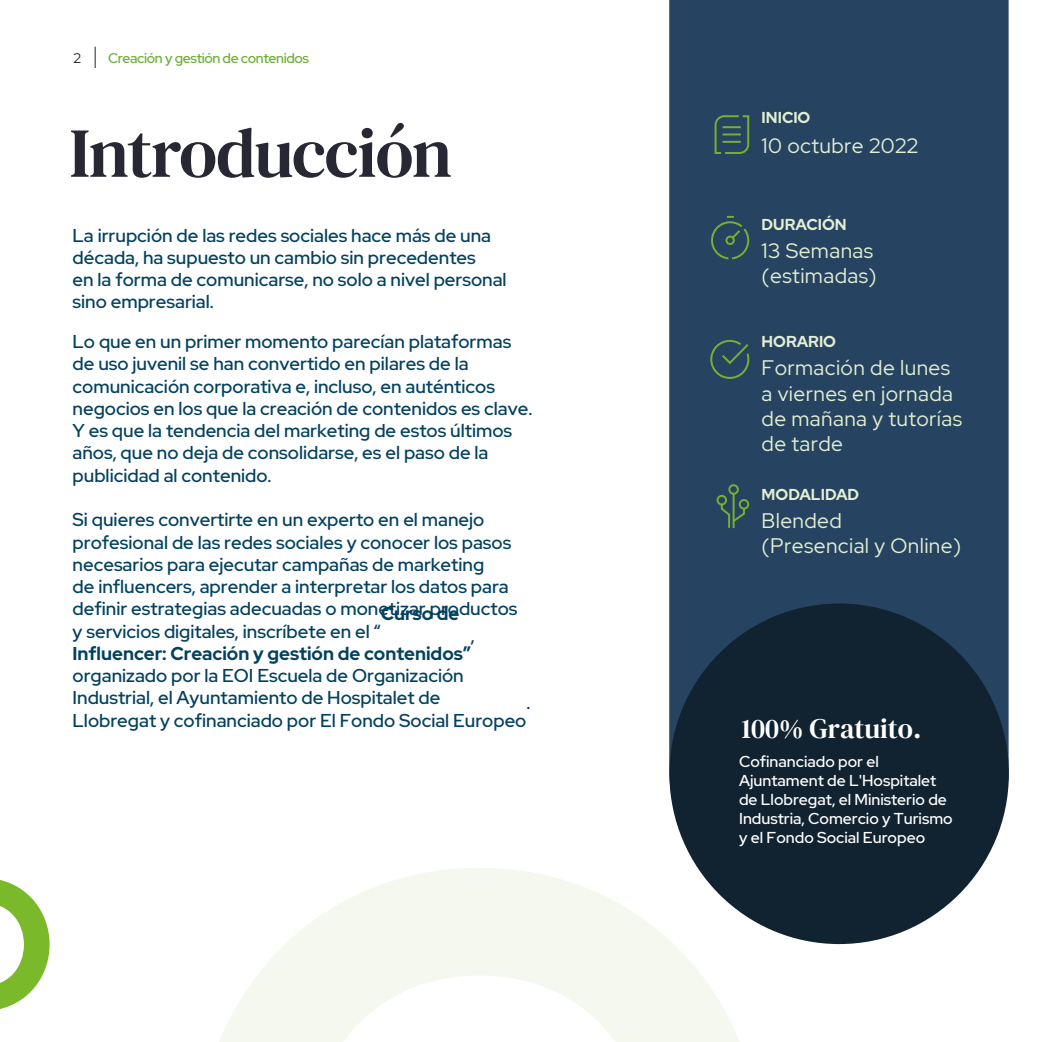
<style>
.page{position:relative;width:1042px;height:1042px;background:#fff}
.page>*{position:absolute;margin:0;border:0;box-sizing:border-box;transform-origin:0 0}
.t1{font:70px "DM Serif Text";letter-spacing:-.02em;color:#282734}
.t2{font:28px "DM Serif Text";color:#fff}
.t3{font:21px/25.2px "Red Hat Display";letter-spacing:.02em;color:#e4eed2}
.t4{font:500 18.55px/22.2px "Red Hat Display";color:#02415f}
.t5{font:700 18.55px/39.7px "Red Hat Display";color:#02415f}
.t6{font:500 15.75px/18.9px "Red Hat Display";color:#fff}
.t7{font:700 15.75px "Red Hat Display";color:#e4eed2}
.t8{font:500 14px "Red Hat Display";letter-spacing:-.025em;color:#6db035}
.t9{font:14px "Red Hat Display";color:#282122}
</style>
<div class="page">
<svg style="left:95px;top:47px;width:1px;height:21px"></svg>
<div style="left:669px;top:0;width:339px;height:939px;background:#264461"></div>
<div style="left:669px;top:603px;width:340px;height:341px;background:#112230;border-radius:50%"></div>
<svg style="left:219px;top:868px;width:542px;height:174px;fill:#f5f8ee"></svg>
<svg style="left:0;top:880px;width:50px;height:129px"></svg>
<svg style="left:713px;top:114px;width:37px;height:41px"></svg>
<svg style="left:710px;top:215px;width:40px;height:45px"></svg>
<svg style="left:715px;top:483px;width:35px;height:47px"></svg>
<svg style="left:709px;top:339px;width:41px;height:41px"></svg>
<p class="t9" style="left:73px;top:49px;width:9px">2</p>
<p class="t8" style="left:108px;top:49px;width:203px">Creación y gestión de contenidos</p>
<h1 class="t1" style="left:69px;top:112px;width:384px">Introducción</h1>
<p class="t4" style="left:73px;top:224px;width:435px">La irrupción de las redes sociales hace más de una década, ha supuesto un cambio sin precedentes<br>en la forma de comunicarse, no solo a nivel personal sino empresarial.</p>
<p class="t4" style="left:73px;top:330px;width:461px">Lo que en un primer momento parecían plataformas de uso juvenil se han convertido en pilares de la comunicación corporativa e, incluso, en auténticos negocios en los que la creación de contenidos es clave.<br>Y es que la tendencia del marketing de estos últimos años, que no deja de consolidarse, es el paso de la publicidad al contenido.</p>
<p class="t4" style="left:73px;top:508px;width:446px">Si quieres convertirte en un experto en el manejo profesional de las redes sociales y conocer los pasos necesarios para ejecutar campañas de marketing<br>de influencers, aprender a interpretar los datos para definir estrategias adecuadas o monetizar productos y servicios digitales, inscríbete en el “</p>
<p class="t5" style="left:73px;top:593px;width:400px;text-indent:308px">Curso de<br>Influencer: Creación y gestión de contenidos”</p>
<p class="t4" style="left:471px;top:624px;width:6px">,</p>
<p class="t4" style="left:73px;top:664px;width:455px">organizado por la EOI Escuela de Organización<br>Industrial, el Ayuntamiento de Hospitalet de<br>Llobregat y cofinanciado por El Fondo Social Europeo</p>
<p class="t4" style="left:526px;top:691px;width:6px">.</p>
<p class="t7" style="left:761px;top:107px;width:50px">INICIO</p>
<p class="t3" style="left:761px;top:132px;width:158px">10 octubre 2022</p>
<p class="t7" style="left:761px;top:214px;width:87px">DURACIÓN</p>
<p class="t3" style="left:761px;top:238px;width:117px">13 Semanas (estimadas)</p>
<p class="t7" style="left:761px;top:331px;width:76px">HORARIO</p>
<p class="t3" style="left:761px;top:355px;width:202px">Formación de lunes a viernes en jornada de mañana y tutorías de tarde</p>
<p class="t7" style="left:761px;top:484px;width:99px">MODALIDAD</p>
<p class="t3" style="left:761px;top:507px;width:201px">Blended<br>(Presencial y Online)</p>
<h2 class="t2" style="left:741px;top:712px;width:182px">100% Gratuito.</h2>
<p class="t6" style="left:739px;top:751px;width:215px">Cofinanciado por el<br>Ajuntament de L'Hospitalet de Llobregat, el Ministerio de<br>Industria, Comercio y Turismo y el Fondo Social Europeo</p>
</div>
